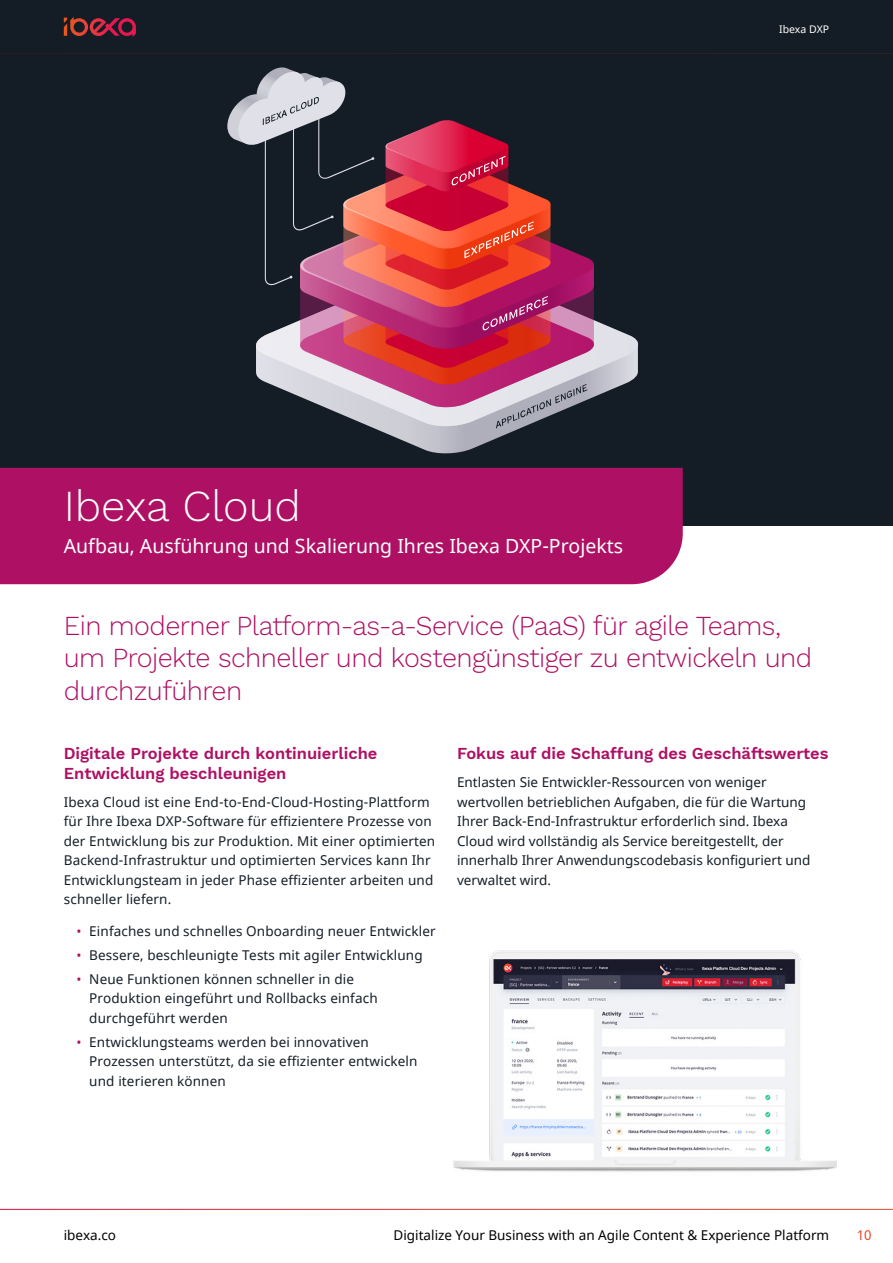
<style>
.page{position:relative;width:893px;height:1263px;background:#fff}
.page>*{position:absolute;margin:0;border:0;box-sizing:border-box;transform-origin:0 0}
.t1{font:300 43.5px "Work Sans";color:#fff}
.t2{font:300 27px/32.4px "Work Sans";letter-spacing:-.02em;color:#ae1164}
.t3{font:19.5px "Noto Sans";color:#fff}
.t4{font:16.5px/19.5px "Work Sans";color:#ae1164}
.t5{font:13.5px/19.5px "Noto Sans";letter-spacing:.01em;color:#141d26}
.t6{font:13.5px "Noto Sans";color:#000}
.t7{font:13.5px "Noto Sans";color:#e84926}
.t8{font:10.5px "Noto Sans";color:#fff}
.s1{color:#ae1164}
</style>
<div class="page">
<div style="left:0;top:0;width:893px;height:54px;background:#141d26"></div>
<svg style="left:64px;top:17px;width:72px;height:20px"></svg>
<div style="left:0;top:55px;width:893px;height:471px;background:#141d26"></div>
<svg style="left:227px;top:67px;width:411px;height:387px"></svg>
<div style="left:0;top:468px;width:683px;height:116px;background:#ae1164"></div>
<img style="left:453px;top:950px;width:384px;height:222px">
<p class="t8" style="left:779px;top:22px;width:52px">Ibexa DXP</p>
<h1 class="t1" style="left:64px;top:473px;width:239px">Ibexa Cloud</h1>
<h3 class="t3" style="left:64px;top:532px;width:561px">Aufbau, Ausführung und Skalierung Ihres Ibexa DXP-Projekts</h3>
<h2 class="t2" style="left:64px;top:609px;width:750px">Ein moderner Platform-as-a-Service (PaaS) für agile Teams, um Projekte schneller und kostengünstiger zu entwickeln und durchzuführen</h2>
<p class="t4" style="left:64px;top:743px;width:315px">Digitale Projekte durch kontinuierliche<br>Entwicklung beschleunigen</p>
<p class="t5" style="left:64px;top:792px;width:373px">Ibexa Cloud ist eine End-to-End-Cloud-Hosting-Plattform für Ihre Ibexa DXP-Software für effizientere Prozesse von der Entwicklung bis zur Produktion. Mit einer optimierten Backend-Infrastruktur und optimierten Services kann Ihr Entwicklungsteam in jeder Phase effizienter arbeiten und schneller liefern.</p>
<p class="t5" style="left:77px;top:922px;width:361px"><span class="s1">•</span> Einfaches und schnelles Onboarding neuer Entwickler</p>
<p class="t5" style="left:77px;top:946px;width:348px"><span class="s1">•</span> Bessere, beschleunigte Tests mit agiler Entwicklung</p>
<p class="t5" style="left:89px;top:970px;width:290px;text-indent:-13px"><span class="s1">•</span> Neue Funktionen können schneller in die<br>Produktion eingeführt und Rollbacks einfach durchgeführt werden</p>
<p class="t5" style="left:89px;top:1032px;width:330px;text-indent:-13px"><span class="s1">•</span> Entwicklungsteams werden bei innovativen<br>Prozessen unterstützt, da sie effizienter entwickeln und iterieren können</p>
<p class="t4" style="left:457px;top:743px;width:373px">Fokus auf die Schaffung des Geschäftswertes</p>
<p class="t5" style="left:457px;top:773px;width:355px">Entlasten Sie Entwickler-Ressourcen von weniger wertvollen betrieblichen Aufgaben, die für die Wartung Ihrer Back-End-Infrastruktur erforderlich sind. Ibexa Cloud wird vollständig als Service bereitgestellt, der innerhalb Ihrer Anwendungscodebasis konfiguriert und verwaltet wird.</p>
<p class="t6" style="left:64px;top:1226px;width:54px">ibexa.co</p>
<p class="t6" style="left:394px;top:1226px;width:437px">Digitalize Your Business with an Agile Content &amp; Experience Platform</p>
<p class="t7" style="left:857px;top:1226px;width:16px">10</p>
</div>
